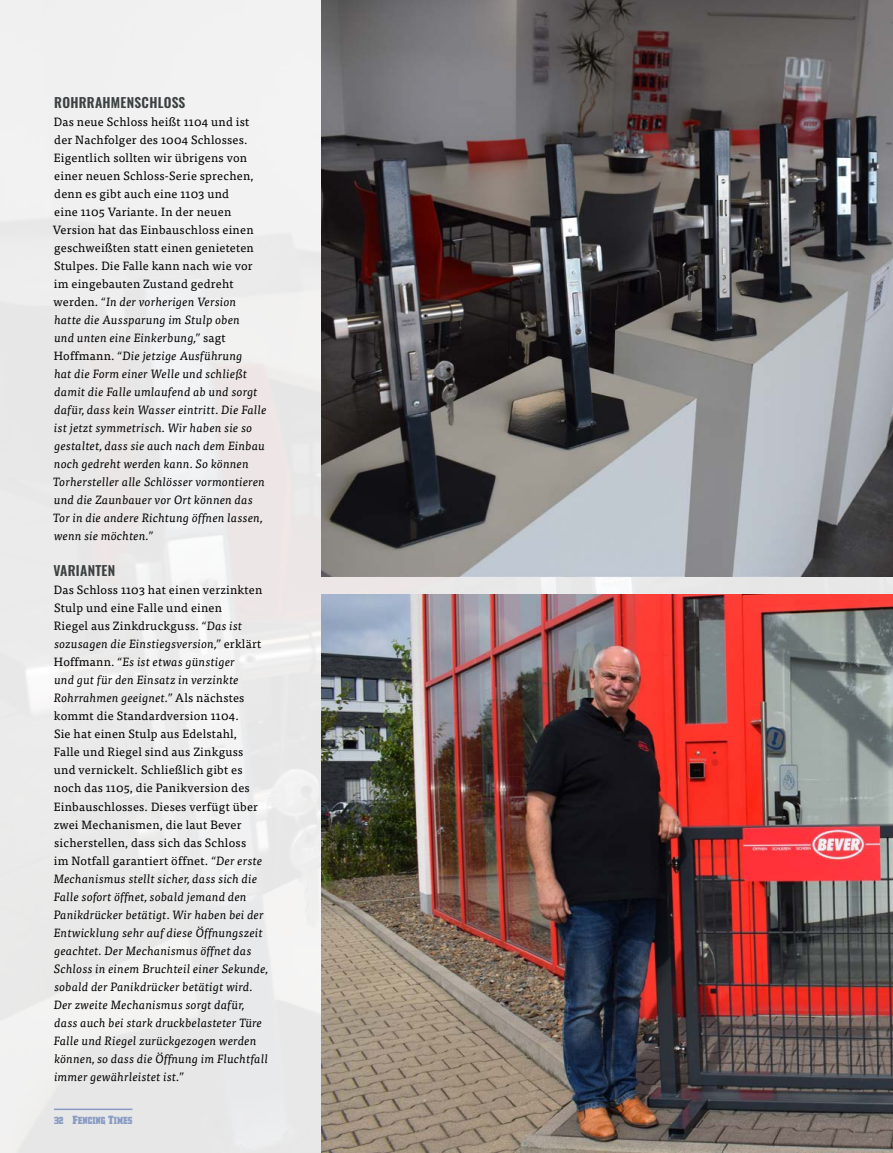
<style>
.page{position:relative;width:893px;height:1153px;background:#fff}
.page>*{position:absolute;margin:0;border:0;box-sizing:border-box;transform-origin:0 0}
.t1{font:15.3px "Laredo Trail Condensed";color:#899cc3;scale:.59 1}
.t2{font:600 13.5px "Oswald";letter-spacing:.02em;color:#3c4141}
.t3{font:italic 12px/18px "Tisa Pro";letter-spacing:.02em;color:#000}
.s1{font-style:normal}
</style>
<div class="page">
<img style="left:0;top:0;width:893px;height:1152px">
<img style="left:322px;top:594px;width:571px;height:558px">
<img style="left:322px;top:0;width:571px;height:576px">
<hr style="left:54px;top:1108px;width:78px;height:1px;background:#899cc3">
<p class="t2" style="left:54px;top:95px;width:133px">ROHRRAHMENSCHLOSS</p>
<p class="t3" style="left:53px;top:112px;width:216px"><span class="s1">Das neue Schloss heißt 1104 und ist der Nachfolger des 1004 Schlosses.<br>Eigentlich sollten wir übrigens von einer neuen Schloss-Serie sprechen, denn es gibt auch eine 1103 und<br>eine 1105 Variante. In der neuen Version hat das Einbauschloss einen geschweißten statt einen genieteten Stulpes. Die Falle kann nach wie vor im eingebauten Zustand gedreht werden.</span> “In der vorherigen Version<br>hatte die Aussparung im Stulp oben<br>und unten eine Einkerbung,” <span class="s1">sagt Hoffmann.</span> “Die jetzige Ausführung<br>hat die Form einer Welle und schließt damit die Falle umlaufend ab und sorgt dafür, dass kein Wasser eintritt. Die Falle ist jetzt symmetrisch. Wir haben sie so gestaltet, dass sie auch nach dem Einbau noch gedreht werden kann. So können Torhersteller alle Schlösser vormontieren und die Zaunbauer vor Ort können das Tor in die andere Richtung öffnen lassen, wenn sie möchten.”</p>
<p class="t2" style="left:53px;top:563px;width:63px">VARIANTEN</p>
<p class="t3" style="left:54px;top:580px;width:216px"><span class="s1">Das Schloss 1103 hat einen verzinkten Stulp und eine Falle und einen<br>Riegel aus Zinkdruckguss.</span> “Das ist sozusagen die Einstiegsversion,” <span class="s1">erklärt Hoffmann.</span> “Es ist etwas günstiger<br>und gut für den Einsatz in verzinkte Rohrrahmen geeignet.” <span class="s1">Als nächstes kommt die Standardversion 1104.<br>Sie hat einen Stulp aus Edelstahl,<br>Falle und Riegel sind aus Zinkguss<br>und vernickelt. Schließlich gibt es noch das 1105, die Panikversion des Einbauschlosses. Dieses verfügt über zwei Mechanismen, die laut Bever sicherstellen, dass sich das Schloss<br>im Notfall garantiert öffnet.</span> “Der erste Mechanismus stellt sicher, dass sich die Falle sofort öffnet, sobald jemand den Panikdrücker betätigt. Wir haben bei der Entwicklung sehr auf diese Öffnungszeit geachtet. Der Mechanismus öffnet das Schloss in einem Bruchteil einer Sekunde, sobald der Panikdrücker betätigt wird.<br>Der zweite Mechanismus sorgt dafür, dass auch bei stark druckbelasteter Türe Falle und Riegel zurückgezogen werden können, so dass die Öffnung im Fluchtfall immer gewährleistet ist.”</p>
<p class="t1" style="left:54px;top:1112px;width:134px">32 Fencing Times</p>
</div>
